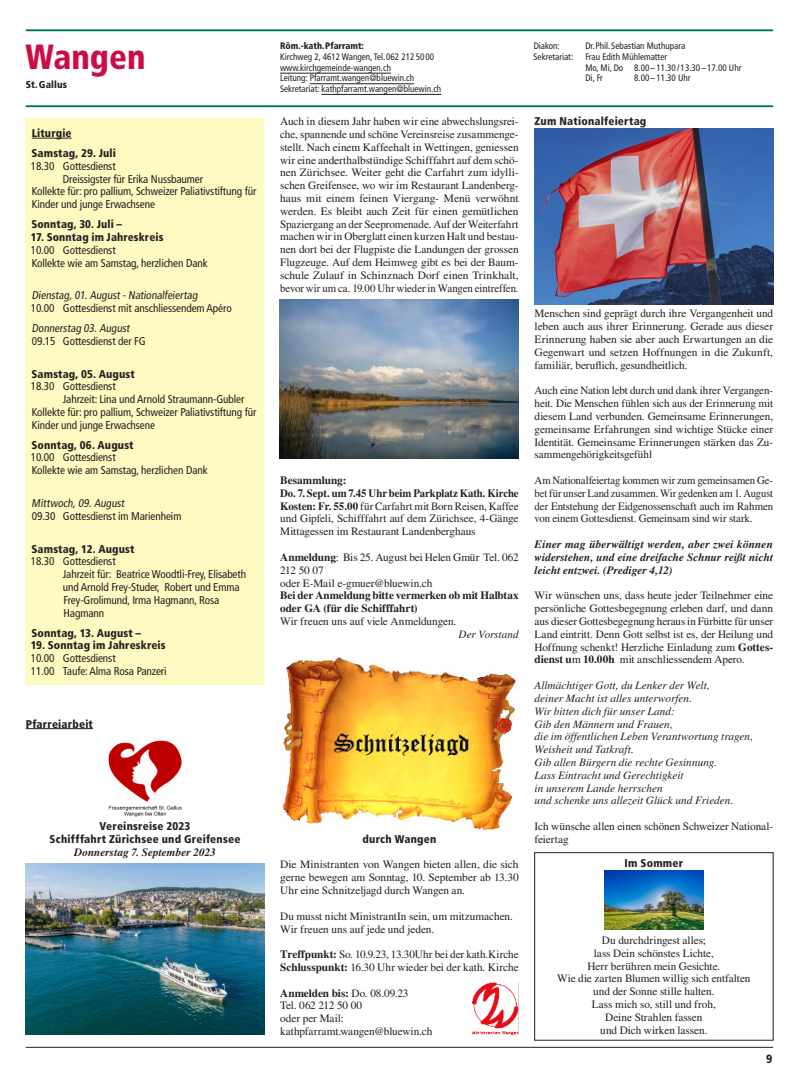
<style>
.page{position:relative;width:798px;height:1081px;background:#fff}
.page>*{position:absolute;margin:0;border:0;box-sizing:border-box;transform-origin:0 0}
.t1{font:900 condensed 35px "Frutiger LT Std";color:#cd0c44;scale:.95 1}
.t2{font:900 condensed 11.88px "Frutiger LT Std";color:#231f20}
.t3{font:11.25px/12.9px "Times";letter-spacing:-.005em;color:#231f20}
.t4{font:condensed 11.25px/12.9px "Frutiger LT Std";letter-spacing:-.01em;color:#231f20}
.t5{font:italic 11.25px/12.9px "Times";color:#231f20}
.t6{font:900 condensed 11.25px/19.9px "Frutiger LT Std";letter-spacing:.015em;color:#231f20}
.t7{font:11.25px/12.8px "Times";letter-spacing:-.005em;color:#231f20;text-align:justify;scale:.95 1}
.t8{font:italic 700 11.25px/12.9px "Times";color:#231f20;text-align:justify}
.t9{font:700 11.25px/12.8px "Times";letter-spacing:-.005em;color:#231f20}
.t10{font:900 condensed 10px "Frutiger LT Std";letter-spacing:.015em;color:#231f20}
.t11{font:condensed 9.38px/10.6px "Frutiger LT Std";color:#231f20}
.t12{font:900 condensed 9.38px "Frutiger LT Std";color:#231f20}
.s1{font-weight:700}
</style>
<div class="page">
<hr style="left:26px;top:1047px;width:746px;height:1px;background:#231f20">
<hr style="left:26px;top:29px;width:746px;height:2px;background:#00794a">
<hr style="left:26px;top:105px;width:746px;height:2px;background:#00794a">
<hr style="left:280px;top:73px;width:111px;height:1px;background:#231f20">
<hr style="left:309px;top:84px;width:105px;height:1px;background:#231f20">
<hr style="left:321px;top:94px;width:120px;height:1px;background:#231f20">
<div style="left:26px;top:118px;width:238px;height:567px;background:#fffac1"></div>
<hr style="left:32px;top:138px;width:40px;height:1px;background:#231f20">
<hr style="left:26px;top:728px;width:67px;height:1px;background:#231f20">
<div style="left:534px;top:852px;width:239px;height:188px;border:1px solid #231f20"></div>
<img style="left:604px;top:870px;width:99px;height:59px">
<img style="left:109px;top:740px;width:72px;height:76px">
<img style="left:26px;top:863px;width:238px;height:171px">
<img style="left:279px;top:299px;width:239px;height:159px">
<img style="left:282px;top:657px;width:234px;height:173px">
<img style="left:472px;top:982px;width:46px;height:52px">
<img style="left:534px;top:128px;width:238px;height:176px">
<h1 class="t1" style="left:25px;top:35px;width:128px">Wangen</h1>
<p class="t10" style="left:26px;top:78px;width:43px">St.Gallus</p>
<p class="t6" style="left:31px;top:123px;width:86px">Liturgie<br>Samstag, 29. Juli</p>
<p class="t4" style="left:31px;top:159px;width:86px">18.30 Gottesdienst</p>
<p class="t4" style="left:63px;top:172px;width:142px">Dreissigster für Erika Nussbaumer</p>
<p class="t4" style="left:32px;top:185px;width:226px">Kollekte für: pro pallium, Schweizer Paliativstiftung für</p>
<p class="t4" style="left:32px;top:198px;width:125px">Kinder und junge Erwachsene</p>
<p class="t6" style="left:31px;top:214px;width:92px">Sonntag, 30. Juli –</p>
<p class="t6" style="left:31px;top:227px;width:134px">17. Sonntag im Jahreskreis</p>
<p class="t4" style="left:31px;top:243px;width:178px">10.00 Gottesdienst<br>Kollekte wie am Samstag, herzlichen Dank</p>
<p class="t4" style="left:31px;top:289px;width:202px">Dienstag,01.August-Nationalfeiertag<br>10.00 Gottesdienst mit anschliessendem Apéro</p>
<p class="t4" style="left:32px;top:322px;width:115px">Donnerstag 03.August<br>09.15 Gottesdienst der FG</p>
<p class="t6" style="left:31px;top:364px;width:105px">Samstag, 05. August</p>
<p class="t4" style="left:31px;top:380px;width:86px">18.30 Gottesdienst</p>
<p class="t4" style="left:63px;top:393px;width:183px">Jahrzeit: Lina und Arnold Straumann-Gubler</p>
<p class="t4" style="left:32px;top:406px;width:226px">Kollekte für: pro pallium, Schweizer Paliativstiftung für</p>
<p class="t4" style="left:32px;top:418px;width:125px">Kinder und junge Erwachsene</p>
<p class="t6" style="left:31px;top:435px;width:104px">Sonntag, 06. August</p>
<p class="t4" style="left:31px;top:451px;width:178px">10.00 Gottesdienst<br>Kollekte wie am Samstag, herzlichen Dank</p>
<p class="t4" style="left:32px;top:497px;width:151px">Mittwoch,09.August<br>09.30 Gottesdienst im Marienheim</p>
<p class="t6" style="left:31px;top:539px;width:104px">Samstag, 12. August</p>
<p class="t4" style="left:63px;top:555px;width:185px;text-indent:-32px">18.30 Gottesdienst<br>Jahrzeit für: Beatrice Woodtli-Frey, Elisabeth und Arnold Frey-Studer, Robert und Emma<br>Frey-Grolimund, Irma Hagmann, Rosa<br>Hagmann</p>
<p class="t6" style="left:31px;top:623px;width:111px">Sonntag, 13. August –</p>
<p class="t6" style="left:31px;top:635px;width:136px">19. Sonntag im Jahreskreis</p>
<p class="t4" style="left:31px;top:652px;width:137px">10.00 Gottesdienst<br>11.00 Taufe: Alma Rosa Panzeri</p>
<p class="t6" style="left:26px;top:713px;width:69px">Pfarreiarbeit</p>
<p class="t6" style="left:50px;top:819px;width:192px;line-height:12.9px;text-align:center">Vereinsreise 2023<br>Schifffahrt Zürichsee und Greifensee</p>
<p class="t8" style="left:74px;top:845px;width:143px">Donnerstag 7. September 2023</p>
<p class="t12" style="left:280px;top:40px;width:85px">Röm.-kath.Pfarramt:</p>
<p class="t11" style="left:280px;top:52px;width:163px">Kirchweg 2, 4612 Wangen, Tel.062 212 50 00 www.kirchgemeinde-wangen.ch<br>Leitung: Pfarramt.wangen@bluewin.ch Sekretariat: kathpfarramt.wangen@bluewin.ch</p>
<p class="t3" style="left:280px;top:115px;width:240px;text-align:justify">Auch in diesem Jahr haben wir eine abwechslungsrei&shy;che, spannende und schöne Vereinsreise zusammenge&shy;stellt. Nach einem Kaffeehalt in Wettingen, geniessen wir eine anderthalbstündige Schifffahrt auf dem schö&shy;nen Zürichsee. Weiter geht die Carfahrt zum idylli&shy;schen Greifensee, wo wir im Restaurant Landenberg&shy;haus mit einem feinen Viergang- Menü verwöhnt werden. Es bleibt auch Zeit für einen gemütlichen Spaziergang an der Seepromenade. Auf der Weiterfahrt machen wir in Oberglatt einen kurzen Halt und bestau&shy;nen dort bei der Flugpiste die Landungen der grossen Flugzeuge. Auf dem Heimweg gibt es bei der Baum&shy;schule Zulauf in Schinznach Dorf einen Trinkhalt, bevor wir um ca. 19.00 Uhr wieder in Wangen eintreffen.</p>
<p class="t3" style="left:280px;top:474px;width:240px"><span class="s1">Besammlung:<br>Do. 7. Sept. um 7.45 Uhr beim Parkplatz Kath. Kirche Kosten: Fr. 55.00</span> für Carfahrt mit Born Reisen, Kaffee und Gipfeli, Schifffahrt auf dem Zürichsee, 4-Gänge Mittagessen im Restaurant Landenberghaus</p>
<p class="t3" style="left:280px;top:550px;width:240px"><span class="s1">Anmeldung</span>: Bis 25. August bei Helen Gmür Tel. 062<br>212 50 07<br>oder E-Mail e-gmuer@bluewin.ch</p>
<p class="t9" style="left:280px;top:589px;width:240px">Bei der Anmeldung bitte vermerken ob mit Halbtax oder GA (für die Schifffahrt)</p>
<p class="t3" style="left:280px;top:615px;width:178px">Wir freuen uns auf viele Anmeldungen.</p>
<p class="t5" style="left:458px;top:627px;width:62px">Der Vorstand</p>
<p class="t6" style="left:362px;top:829px;width:75px">durch Wangen</p>
<p class="t3" style="left:280px;top:858px;width:240px;text-align:justify">Die Ministranten von Wangen bieten allen, die sich gerne bewegen am Sonntag, 10. September ab 13.30<br>Uhr eine Schnitzeljagd durch Wangen an.</p>
<p class="t3" style="left:280px;top:909px;width:234px">Du musst nicht MinistrantIn sein, um mitzumachen.<br>Wir freuen uns auf jede und jeden.</p>
<p class="t3" style="left:280px;top:948px;width:240px"><span class="s1">Treffpunkt:</span> So. 10.9.23, 13.30Uhr bei der kath.Kirche<br><span class="s1">Schlusspunkt:</span> 16.30 Uhr wieder bei der kath. Kirche</p>
<p class="t3" style="left:280px;top:986px;width:154px"><span class="s1">Anmelden bis:</span> Do. 08.09.23<br>Tel. 062 212 50 00<br>oder per Mail: kathpfarramt.wangen@bluewin.ch</p>
<p class="t11" style="left:533px;top:41px;width:28px">Diakon:</p>
<p class="t11" style="left:585px;top:41px;width:101px">Dr.Phil.Sebastian Muthupara</p>
<p class="t11" style="left:533px;top:52px;width:41px">Sekretariat:</p>
<p class="t11" style="left:585px;top:52px;width:157px">Frau Edith Mühlematter<br>Mo, Mi, Do 8.00–11.30 / 13.30–17.00 Uhr<br>Di, Fr</p>
<p class="t11" style="left:634px;top:73px;width:58px">8.00–11.30 Uhr</p>
<p class="t6" style="left:534px;top:111px;width:113px">Zum Nationalfeiertag</p>
<p class="t3" style="left:534px;top:307px;width:240px;text-align:justify">Menschen sind geprägt durch ihre Vergangenheit und leben auch aus ihrer Erinnerung. Gerade aus dieser Erinnerung haben sie aber auch Erwartungen an die Gegenwart und setzen Hoffnungen in die Zukunft, familiär, beruflich, gesundheitlich.</p>
<p class="t3" style="left:534px;top:384px;width:240px;text-align:justify">Auch eine Nation lebt durch und dank ihrer Vergangen&shy;heit. Die Menschen fühlen sich aus der Erinnerung mit diesem Land verbunden. Gemeinsame Erinnerungen, gemeinsame Erfahrungen sind wichtige Stücke einer Identität. Gemeinsame Erinnerungen stärken das Zu&shy;sammengehörigkeitsgefühl</p>
<p class="t7" style="left:534px;top:474px;width:252px">Am Nationalfeiertag kommen wir zum gemeinsamen Ge&shy;bet für unser Land zusammen. Wir gedenken am 1. August der Entstehung der Eidgenossenschaft auch im Rahmen von einem Gottesdienst. Gemeinsam sind wir stark.</p>
<p class="t8" style="left:534px;top:538px;width:240px">Einer mag überwältigt werden, aber zwei können widerstehen, und eine dreifache Schnur reißt nicht leicht entzwei. (Prediger 4,12)</p>
<p class="t3" style="left:534px;top:589px;width:240px;text-align:justify">Wir wünschen uns, dass heute jeder Teilnehmer eine persönliche Gottesbegegnung erleben darf, und dann aus dieser Gottesbegegnung heraus in Fürbitte für unser Land eintritt. Denn Gott selbst ist es, der Heilung und Hoffnung schenkt! Herzliche Einladung zum <span class="s1">Gottes&shy;dienst u</span>m <span class="s1">10.00h</span> mit anschliessendem Apero.</p>
<p class="t5" style="left:534px;top:679px;width:220px">Allmächtiger Gott, du Lenker der Welt,<br>deiner Macht ist alles unterworfen.<br>Wir bitten dich für unser Land:<br>Gib den Männern und Frauen,<br>die im öffentlichen Leben Verantwortung tragen, Weisheit und Tatkraft.<br>Gib allen Bürgern die rechte Gesinnung.<br>Lass Eintracht und Gerechtigkeit<br>in unserem Lande herrschen<br>und schenke uns allezeit Glück und Frieden.</p>
<p class="t3" style="left:534px;top:820px;width:240px">Ich wünsche allen einen schönen Schweizer National&shy;feiertag</p>
<p class="t6" style="left:624px;top:853px;width:60px">Im Sommer</p>
<p class="t3" style="left:557px;top:933px;width:195px;text-align:center">Du durchdringest alles;<br>lass Dein schönstes Lichte,<br>Herr berühren mein Gesichte.<br>Wie die zarten Blumen willig sich entfalten und der Sonne stille halten.<br>Lass mich so, still und froh,<br>Deine Strahlen fassen<br>und Dich wirken lassen.</p>
<p class="t2" style="left:766px;top:1052px;width:8px">9</p>
</div>
